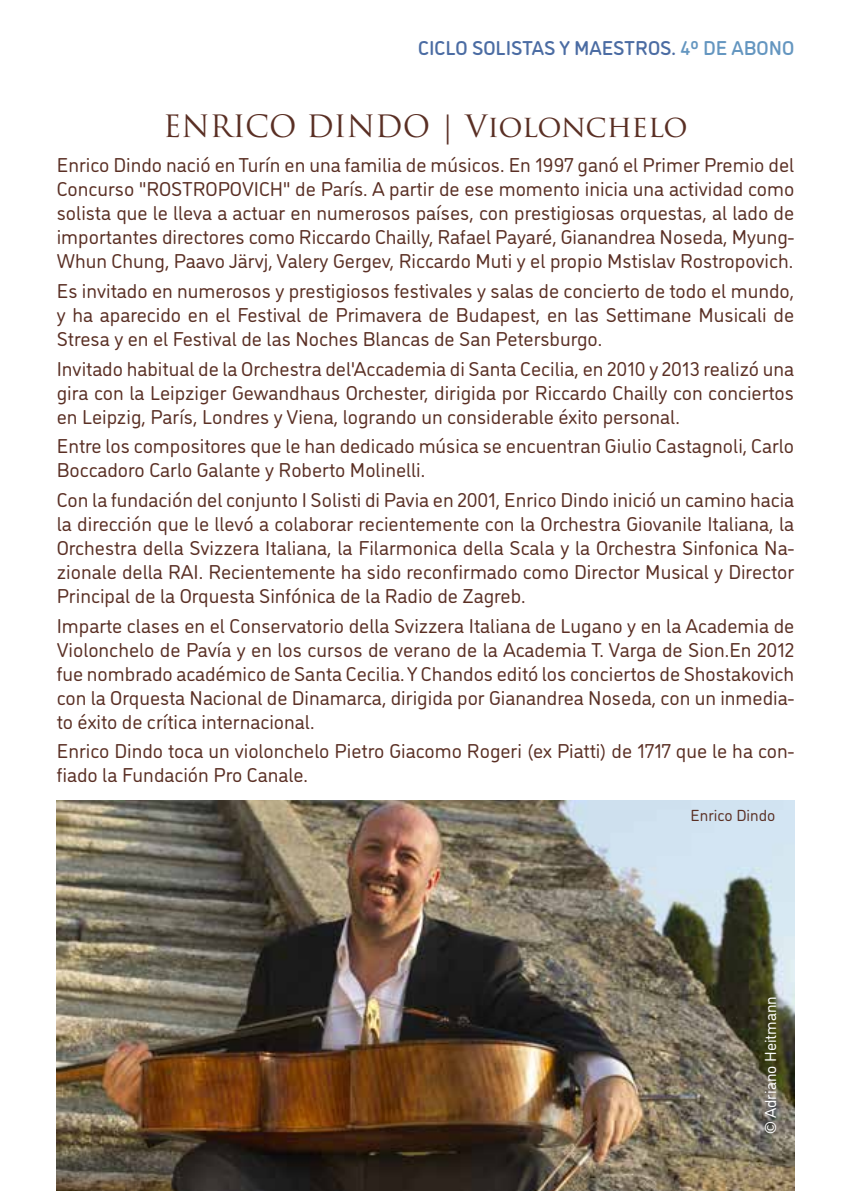
<style>
.page{position:relative;width:851px;height:1191px;background:#fff}
.page>*{position:absolute;margin:0;border:0;box-sizing:border-box;transform-origin:0 0}
.t1{font:30px "Trajan Pro";letter-spacing:-.01em;color:#5a2f24}
.t2{font:20px/24px "DI Nosaur";color:#5a2f24;text-align:justify}
.t3{font:500 20px "DI Nosaur";color:#4b6ca3}
.t4{font:16px "DI Nosaur";color:#fff}
.t5{font:16px "DI Nosaur";color:#5a2f24}
.s1{color:#6496c0}
</style>
<div class="page">
<img style="left:57px;top:800px;width:737px;height:391px">
<p class="t3" style="left:418px;top:34px;width:377px">CICLO SOLISTAS Y MAESTROS. <span class="s1">4º DE ABONO</span></p>
<h1 class="t1" style="left:163px;top:107px;width:526px">ENRICO DINDO | Violonchelo</h1>
<p class="t2" style="left:57px;top:152px;width:739px">Enrico Dindo nació en Turín en una familia de músicos. En 1997 ganó el Primer Premio del Concurso "ROSTROPOVICH" de París. A partir de ese momento inicia una actividad como solista que le lleva a actuar en numerosos países, con prestigiosas orquestas, al lado de importantes directores como Riccardo Chailly, Rafael Payaré, Gianandrea Noseda, Myung-Whun Chung, Paavo Järvj, Valery Gergev, Riccardo Muti y el propio Mstislav Rostropovich.</p>
<p class="t2" style="left:57px;top:277px;width:739px">Es invitado en numerosos y prestigiosos festivales y salas de concierto de todo el mundo, y ha aparecido en el Festival de Primavera de Budapest, en las Settimane Musicali de Stresa y en el Festival de las Noches Blancas de San Petersburgo.</p>
<p class="t2" style="left:57px;top:355px;width:738px">Invitado habitual de la Orchestra del'Accademia di Santa Cecilia, en 2010 y 2013 realizó una gira con la Leipziger Gewandhaus Orchester, dirigida por Riccardo Chailly con conciertos en Leipzig, París, Londres y Viena, logrando un considerable éxito personal.</p>
<p class="t2" style="left:57px;top:433px;width:738px">Entre los compositores que le han dedicado música se encuentran Giulio Castagnoli, Carlo<br>Boccadoro Carlo Galante y Roberto Molinelli.</p>
<p class="t2" style="left:57px;top:486px;width:739px">Con la fundación del conjunto I Solisti di Pavia en 2001, Enrico Dindo inició un camino hacia la dirección que le llevó a colaborar recientemente con la Orchestra Giovanile Italiana, la Orchestra della Svizzera Italiana, la Filarmonica della Scala y la Orchestra Sinfonica Na&shy;zionale della RAI. Recientemente ha sido reconfirmado como Director Musical y Director Principal de la Orquesta Sinfónica de la Radio de Zagreb.</p>
<p class="t2" style="left:57px;top:612px;width:739px">Imparte clases en el Conservatorio della Svizzera Italiana de Lugano y en la Academia de Violonchelo de Pavía y en los cursos de verano de la Academia T. Varga de Sion.En 2012 fue nombrado académico de Santa Cecilia. Y Chandos editó los conciertos de Shostakovich con la Orquesta Nacional de Dinamarca, dirigida por Gianandrea Noseda, con un inmedia&shy;to éxito de crítica internacional.</p>
<p class="t2" style="left:57px;top:738px;width:738px">Enrico Dindo toca un violonchelo Pietro Giacomo Rogeri (ex Piatti) de 1717 que le ha con&shy;fiado la Fundación Pro Canale.</p>
<p class="t5" style="left:690px;top:804px;width:86px">Enrico Dindo</p>
<p class="t4" style="left:759px;top:1134px;width:140px;rotate:-90deg">© Adriano Heitmann</p>
</div>
